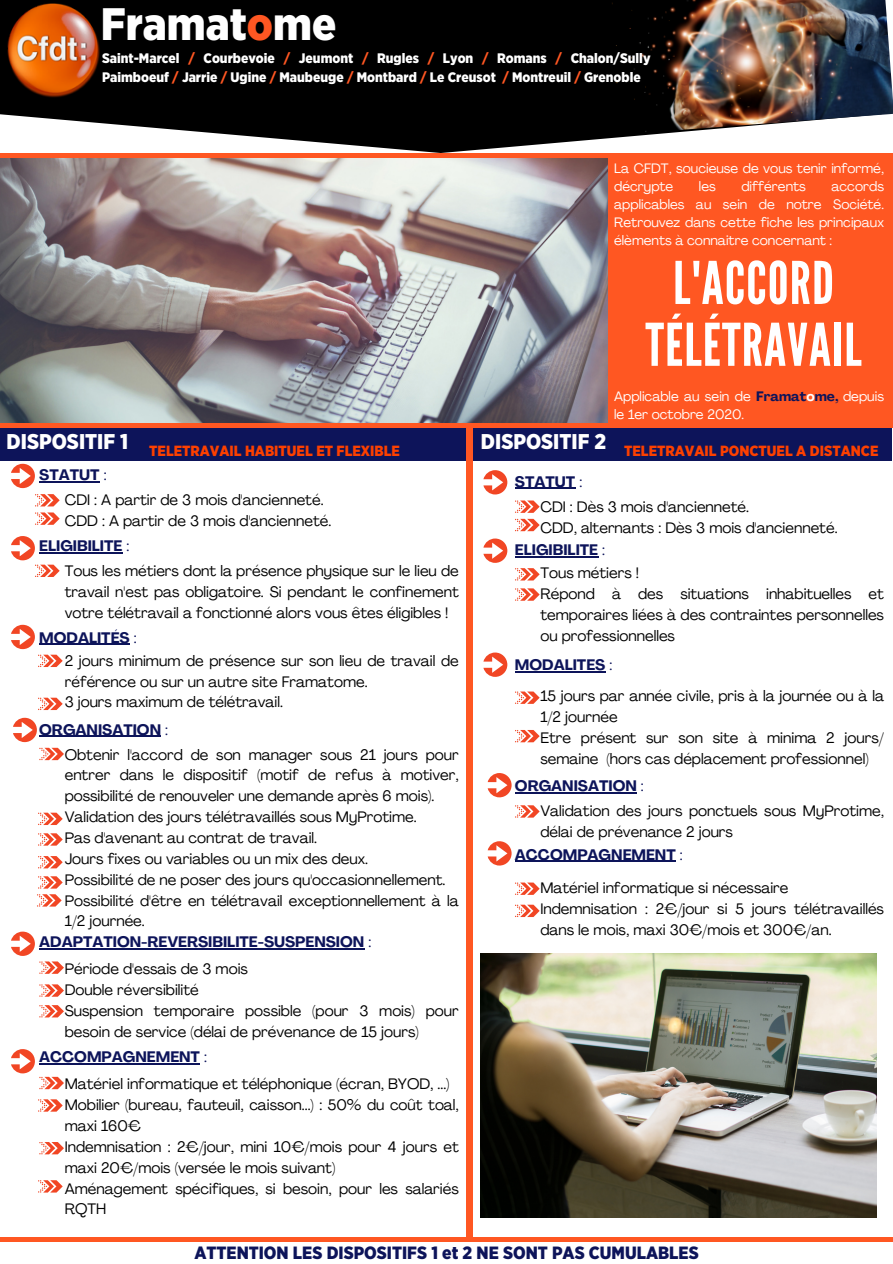
<style>
.page{position:relative;width:893px;height:1264px;background:#fff}
.page>*{position:absolute;margin:0;border:0;box-sizing:border-box;transform-origin:0 0}
.t1{font:58.65px/61.8px "League Gothic";letter-spacing:.02em;color:#fff;text-align:center}
.t2{font:900 45.45px "Gotham Narrow";color:#fff}
.t3{font:900 21.3px "Gotham Narrow";color:#fff}
.t4{font:900 17.7px "Gotham Narrow";color:#0d145a}
.t5{font:15px/20.9px "Agrandir";color:#000}
.t6{font:700 15px "Agrandir";color:#0d145a}
.t7{font:900 14.7px "Gotham Narrow";color:#fd4000}
.t8{font:900 13.8px/18.9px "Gotham Narrow";color:#fff}
.t9{font:13.5px/18px "Agrandir";color:#fff}
.s1{color:#ff5722}
.s2{font-weight:700;color:#0d145a}
.s3{font-weight:700}
.s4{font-weight:400}
</style>
<div class="page">
<img style="left:0;top:157px;width:608px;height:266px">
<div style="left:608px;top:158px;width:284px;height:265px;background:#ff5722"></div>
<hr style="left:0;top:153px;width:892px;height:4px;background:#ff5722">
<div style="left:0;top:425px;width:466px;height:36px;background:#0d145a"></div>
<hr style="left:39px;top:481px;width:61px;height:1px;background:#0d145a">
<hr style="left:39px;top:552px;width:83px;height:1px;background:#0d145a">
<hr style="left:39px;top:643px;width:91px;height:2px;background:#0d145a">
<hr style="left:39px;top:735px;width:122px;height:1px;background:#0d145a">
<hr style="left:39px;top:948px;width:325px;height:1px;background:#0d145a">
<hr style="left:39px;top:1062px;width:161px;height:2px;background:#0d145a">
<div style="left:471px;top:425px;width:421px;height:36px;background:#0d145a"></div>
<div style="left:466px;top:423px;width:7px;height:816px;background:#ff5722"></div>
<hr style="left:0;top:423px;width:892px;height:4px;background:#ff5722">
<hr style="left:515px;top:487px;width:60px;height:2px;background:#0d145a">
<hr style="left:515px;top:556px;width:83px;height:1px;background:#0d145a">
<hr style="left:515px;top:671px;width:90px;height:1px;background:#0d145a">
<hr style="left:515px;top:792px;width:121px;height:1px;background:#0d145a">
<hr style="left:515px;top:860px;width:160px;height:2px;background:#0d145a">
<svg style="left:483px;top:470px;width:24px;height:24px"></svg>
<svg style="left:483px;top:538px;width:24px;height:25px"></svg>
<svg style="left:483px;top:652px;width:24px;height:25px"></svg>
<svg style="left:487px;top:773px;width:24px;height:24px"></svg>
<svg style="left:515px;top:500px;width:24px;height:13px"></svg>
<svg style="left:515px;top:519px;width:24px;height:12px"></svg>
<svg style="left:515px;top:730px;width:24px;height:12px"></svg>
<svg style="left:515px;top:588px;width:24px;height:12px"></svg>
<svg style="left:515px;top:568px;width:24px;height:12px"></svg>
<svg style="left:515px;top:691px;width:24px;height:13px"></svg>
<svg style="left:515px;top:805px;width:24px;height:12px"></svg>
<svg style="left:38px;top:856px;width:25px;height:12px"></svg>
<svg style="left:35px;top:494px;width:25px;height:12px"></svg>
<svg style="left:38px;top:876px;width:25px;height:12px"></svg>
<svg style="left:38px;top:1180px;width:25px;height:12px"></svg>
<svg style="left:11px;top:464px;width:24px;height:24px"></svg>
<svg style="left:13px;top:717px;width:51px;height:43px"></svg>
<svg style="left:11px;top:931px;width:24px;height:24px"></svg>
<svg style="left:35px;top:512px;width:25px;height:13px"></svg>
<svg style="left:38px;top:1099px;width:25px;height:12px"></svg>
<svg style="left:11px;top:624px;width:52px;height:43px"></svg>
<svg style="left:37px;top:894px;width:25px;height:12px"></svg>
<svg style="left:38px;top:812px;width:25px;height:13px"></svg>
<svg style="left:38px;top:833px;width:25px;height:12px"></svg>
<svg style="left:39px;top:961px;width:25px;height:12px"></svg>
<svg style="left:39px;top:1005px;width:25px;height:12px"></svg>
<svg style="left:39px;top:984px;width:25px;height:12px"></svg>
<svg style="left:11px;top:1049px;width:53px;height:40px"></svg>
<svg style="left:38px;top:697px;width:25px;height:13px"></svg>
<svg style="left:11px;top:536px;width:49px;height:41px"></svg>
<svg style="left:515px;top:882px;width:24px;height:12px"></svg>
<svg style="left:487px;top:841px;width:24px;height:24px"></svg>
<img style="left:481px;top:953px;width:395px;height:263px">
<div style="left:0;top:1236px;width:892px;height:5px;background:#ff5722"></div>
<svg style="left:0;top:0;width:645px;height:153px;background:#262626"></svg>
<img style="left:607px;top:0;width:285px;height:135px">
<div style="left:0;top:11px;width:241px;height:101px;background:#000"></div>
<img style="left:0;top:0;width:102px;height:98px">
<svg style="left:39px;top:1142px;width:25px;height:12px"></svg>
<svg style="left:515px;top:904px;width:24px;height:13px"></svg>
<p class="t2" style="left:101px;top:3px;width:237px">Framat<span class="s1">o</span>me</p>
<p class="t8" style="left:102px;top:49px;width:550px">Saint-Marcel <span class="s1">/</span> Courbevoie <span class="s1">/</span> Jeumont <span class="s1">/</span> Rugles <span class="s1">/</span> Lyon <span class="s1">/</span> Romans <span class="s1">/</span> Chalon/Sully<br>Paimboeuf <span class="s1">/</span> Jarrie <span class="s1">/</span> Ugine <span class="s1">/</span> Maubeuge <span class="s1">/</span> Montbard <span class="s1">/</span> Le Creusot <span class="s1">/</span> Montreuil <span class="s1">/</span> Grenoble</p>
<p class="t9" style="left:614px;top:161px;width:271px">La CFDT, soucieuse de vous tenir informé, décrypte</p>
<p class="t9" style="left:699px;top:179px;width:18px">les</p>
<p class="t9" style="left:741px;top:179px;width:66px">différents</p>
<p class="t9" style="left:614px;top:179px;width:271px;text-align:justify;text-indent:217px">accords applicables au sein de notre Société.<br>Retrouvez dans cette fiche les principaux élèments à connaitre concernant :</p>
<p class="t1" style="left:645px;top:253px;width:218px">L'ACCORD<br>TÉLÉTRAVAIL</p>
<p class="t9" style="left:614px;top:388px;width:271px">Applicable au sein de <span class="s2">Framat</span><span class="s3">o</span><span class="s2">me,</span> depuis le 1er octobre 2020.</p>
<p class="t3" style="left:7px;top:432px;width:123px">DISPOSITIF 1</p>
<p class="t3" style="left:481px;top:432px;width:127px">DISPOSITIF 2</p>
<p class="t7" style="left:149px;top:444px;width:252px">TELETRAVAIL HABITUEL ET FLEXIBLE</p>
<p class="t7" style="left:624px;top:444px;width:256px">TELETRAVAIL PONCTUEL A DISTANCE</p>
<p class="t6" style="left:39px;top:469px;width:69px">STATUT <span class="s4">:</span></p>
<p class="t5" style="left:65px;top:491px;width:260px">CDI : A partir de 3 mois d'ancienneté.</p>
<p class="t5" style="left:65px;top:512px;width:268px">CDD : A partir de 3 mois d'ancienneté.</p>
<p class="t6" style="left:39px;top:540px;width:92px">ELIGIBILITE <span class="s4">:</span></p>
<p class="t5" style="left:65px;top:562px;width:395px;text-align:justify">Tous les métiers dont la présence physique sur le lieu de travail n'est pas obligatoire. Si pendant le confinement votre télétravail a fonctionné alors vous êtes éligibles !</p>
<p class="t6" style="left:39px;top:631px;width:99px">MODALITÉS <span class="s4">:</span></p>
<p class="t5" style="left:65px;top:651px;width:395px">2 jours minimum de présence sur son lieu de travail de référence ou sur un autre site Framatome.</p>
<p class="t5" style="left:65px;top:693px;width:220px">3 jours maximum de télétravail.</p>
<p class="t6" style="left:39px;top:723px;width:130px">ORGANISATION <span class="s4">:</span></p>
<p class="t5" style="left:65px;top:745px;width:395px;text-align:justify">Obtenir l'accord de son manager sous 21 jours pour entrer dans le dispositif (motif de refus à motiver, possibilité de renouveler une demande après 6 mois).</p>
<p class="t5" style="left:65px;top:808px;width:353px">Validation des jours télétravaillés sous MyProtime.</p>
<p class="t5" style="left:65px;top:828px;width:254px">Pas d'avenant au contrat de travail.</p>
<p class="t5" style="left:65px;top:849px;width:305px">Jours fixes ou variables ou un mix des deux.</p>
<p class="t5" style="left:65px;top:870px;width:382px">Possibilité de ne poser des jours qu'occasionnellement.</p>
<p class="t5" style="left:65px;top:891px;width:395px">Possibilité d'être en télétravail exceptionnellement à la<br>1/2 journée.</p>
<p class="t6" style="left:39px;top:936px;width:333px">ADAPTATION-REVERSIBILITE-SUSPENSION <span class="s4">:</span></p>
<p class="t5" style="left:65px;top:960px;width:185px">Période d'essais de 3 mois</p>
<p class="t5" style="left:65px;top:981px;width:135px">Double réversibilité</p>
<p class="t5" style="left:65px;top:1001px;width:395px">Suspension temporaire possible (pour 3 mois) pour besoin de service (délai de prévenance de 15 jours)</p>
<p class="t6" style="left:39px;top:1050px;width:169px">ACCOMPAGNEMENT <span class="s4">:</span></p>
<p class="t5" style="left:65px;top:1075px;width:386px">Matériel informatique et téléphonique (écran, BYOD, ...)</p>
<p class="t5" style="left:65px;top:1095px;width:395px">Mobilier (bureau, fauteuil, caisson...) : 50% du coût toal, maxi 160€</p>
<p class="t5" style="left:65px;top:1137px;width:395px">Indemnisation : 2€/jour, mini 10€/mois pour 4 jours et maxi 20€/mois (versée le mois suivant)</p>
<p class="t5" style="left:65px;top:1179px;width:395px">Aménagement spécifiques, si besoin, pour les salariés<br>RQTH</p>
<p class="t6" style="left:515px;top:475px;width:69px">STATUT <span class="s4">:</span></p>
<p class="t5" style="left:540px;top:497px;width:210px">CDI : Dès 3 mois d'ancienneté.</p>
<p class="t5" style="left:540px;top:518px;width:298px">CDD, alternants : Dès 3 mois d'ancienneté.</p>
<p class="t6" style="left:515px;top:544px;width:92px">ELIGIBILITE <span class="s4">:</span></p>
<p class="t5" style="left:540px;top:564px;width:100px">Tous métiers !</p>
<p class="t5" style="left:540px;top:585px;width:345px;text-align:justify">Répond à des situations inhabituelles et temporaires liées à des contraintes personnelles ou professionnelles</p>
<p class="t6" style="left:515px;top:659px;width:99px">MODALITES <span class="s4">:</span></p>
<p class="t5" style="left:540px;top:687px;width:345px">15 jours par année civile, pris à la journée ou à la<br>1/2 journée</p>
<p class="t5" style="left:540px;top:729px;width:345px">Etre présent sur son site à minima 2 jours/ semaine (hors cas déplacement professionnel)</p>
<p class="t6" style="left:515px;top:780px;width:130px">ORGANISATION <span class="s4">:</span></p>
<p class="t5" style="left:540px;top:802px;width:345px">Validation des jours ponctuels sous MyProtime, délai de prévenance 2 jours</p>
<p class="t6" style="left:515px;top:848px;width:169px">ACCOMPAGNEMENT <span class="s4">:</span></p>
<p class="t5" style="left:540px;top:879px;width:249px">Matériel informatique si nécessaire</p>
<p class="t5" style="left:540px;top:900px;width:345px">Indemnisation : 2€/jour si 5 jours télétravaillés dans le mois, maxi 30€/mois et 300€/an.</p>
<p class="t4" style="left:194px;top:1244px;width:506px">ATTENTION LES DISPOSITIFS 1 et 2 NE SONT PAS CUMULABLES</p>
</div>
